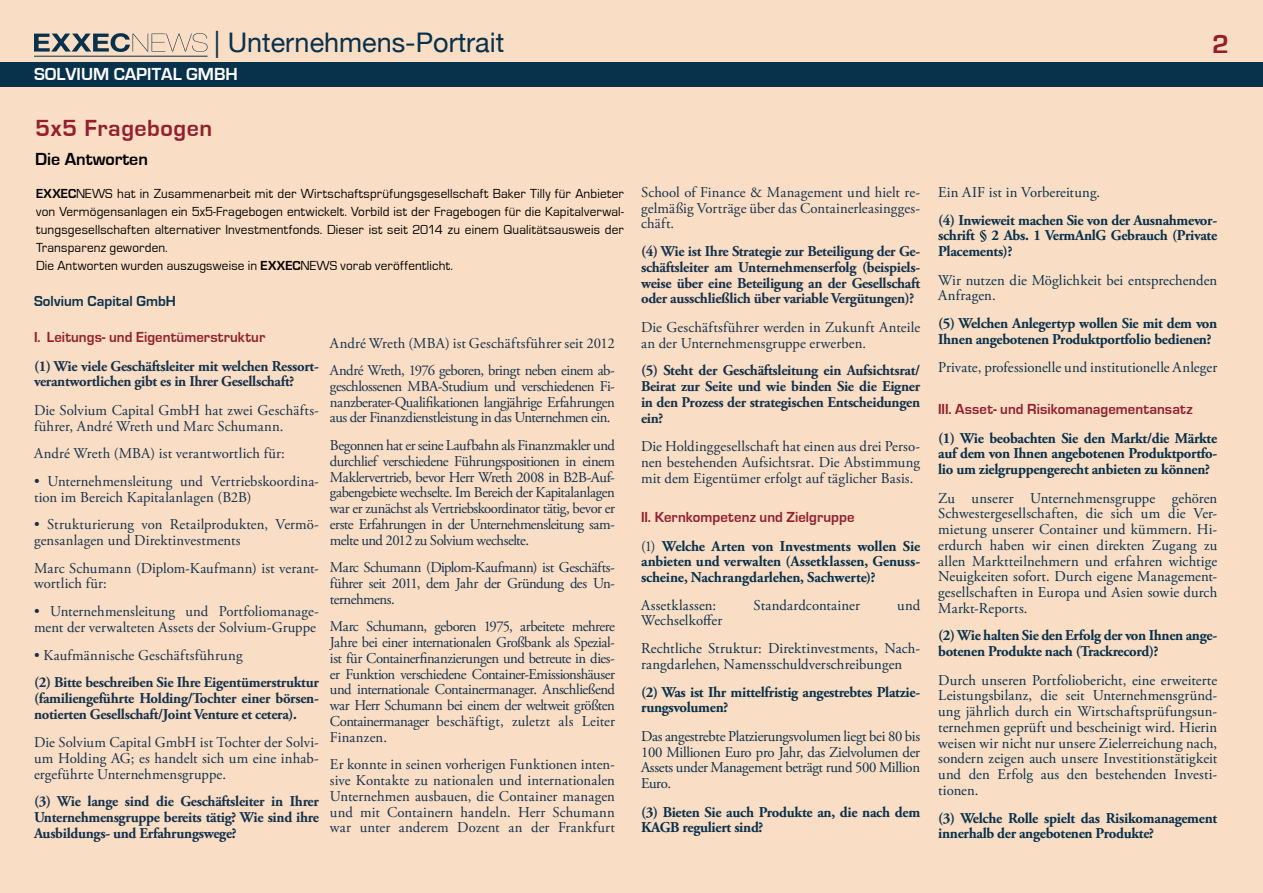
<style>
.page{position:relative;width:1263px;height:893px;background:#f9ddc4}
.page>*{position:absolute;margin:0;border:0;box-sizing:border-box;transform-origin:0 0}
.t1{font:27px "Helvetica Neue";color:#08314c}
.t2{font:700 27px "Eurostile";color:#931f2f}
.t3{font:700 24px "Eurostile";letter-spacing:.025em;color:#931f2f}
.t4{font:700 18px "Eurostile";color:#fff}
.t5{font:700 18px "Eurostile";color:#000}
.t6{font:15px/15.8px "Adobe Garamond Pro";color:#14314c;text-align:justify}
.t7{font:15px/15.8px "Adobe Garamond Pro";color:#08314c;text-align:justify}
.t8{font:700 15px/15.8px "Adobe Garamond Pro";letter-spacing:-.02em;color:#08314c}
.t9{font:700 15px/15.8px "Adobe Garamond Pro";letter-spacing:-.02em;color:#14314c;text-align:justify}
.t10{font:700 15px "Eurostile";letter-spacing:.005em;color:#931f2f}
.t11{font:700 15px "Eurostile";letter-spacing:.005em;color:#08314c}
.t12{font:13.5px/18px "Eurostile";letter-spacing:.01em;color:#000}
.s1{font-size:27.15px}
.s2{font-weight:700}
.s3{font-weight:400}
</style>
<div class="page">
<div style="left:0;top:62px;width:1263px;height:24px;background:#08314c"></div>
<svg style="left:34px;top:33px;width:173px;height:19px"></svg>
<hr style="left:34px;top:56px;width:173px;height:1px;background:#08314c">
<h1 class="t1" style="left:214px;top:26px;width:292px"><span class="s1">|</span> Unternehmens-Portrait</h1>
<h1 class="t2" style="left:1212px;top:29px;width:18px">2</h1>
<p class="t4" style="left:34px;top:64px;width:205px">SOLVIUM CAPITAL GMBH</p>
<h2 class="t3" style="left:35px;top:115px;width:179px">5x5 Fragebogen</h2>
<p class="t5" style="left:35px;top:149px;width:114px">Die Antworten</p>
<p class="t12" style="left:36px;top:185px;width:589px"><span class="s2">EXXEC</span>NEWS hat in Zusammenarbeit mit der Wirtschaftsprüfungsgesellschaft Baker Tilly für Anbieter von Vermögensanlagen ein 5x5-Fragebogen entwickelt. Vorbild ist der Fragebogen für die Kapitalverwal&shy;tungsgesellschaften alternativer Investmentfonds. Dieser ist seit 2014 zu einem Qualitätsausweis der Transparenz geworden.<br>Die Antworten wurden auszugsweise in <span class="s2">EXXEC</span>NEWS vorab veröffentlicht.</p>
<p class="t11" style="left:34px;top:293px;width:143px">Solvium Capital GmbH</p>
<p class="t10" style="left:34px;top:329px;width:233px">I. Leitungs- und Eigentümerstruktur</p>
<p class="t9" style="left:34px;top:358px;width:286px">(1) Wie viele Geschäftsleiter mit welchen Ressort&shy;verantwortlichen gibt es in Ihrer Gesellschaft?</p>
<p class="t6" style="left:34px;top:403px;width:286px">Die Solvium Capital GmbH hat zwei Geschäfts&shy;führer, André Wreth und Marc Schumann.</p>
<p class="t6" style="left:34px;top:446px;width:252px">André Wreth (MBA) ist verantwortlich für:</p>
<p class="t6" style="left:34px;top:474px;width:286px">• Unternehmensleitung und Vertriebskoordina&shy;tion im Bereich Kapitalanlagen (B2B)</p>
<p class="t6" style="left:34px;top:517px;width:286px">• Strukturierung von Retailprodukten, Vermö&shy;gensanlagen und Direktinvestments</p>
<p class="t6" style="left:34px;top:561px;width:286px">Marc Schumann (Diplom-Kaufmann) ist verant&shy;wortlich für:</p>
<p class="t6" style="left:34px;top:604px;width:286px">• Unternehmensleitung und Portfoliomanage&shy;ment der verwalteten Assets der Solvium-Gruppe</p>
<p class="t6" style="left:34px;top:647px;width:210px">• Kaufmännische Geschäftsführung</p>
<p class="t9" style="left:34px;top:675px;width:286px">(2) Bitte beschreiben Sie Ihre Eigentümerstruktur (familiengeführte Holding/Tochter einer börsen&shy;notierten Gesellschaft/Joint Venture et cetera).</p>
<p class="t6" style="left:34px;top:735px;width:286px">Die Solvium Capital GmbH ist Tochter der Solvi&shy;um Holding AG; es handelt sich um eine inhab&shy;ergeführte Unternehmensgruppe.</p>
<p class="t9" style="left:34px;top:794px;width:286px">(3) Wie lange sind die Geschäftsleiter in Ihrer Unternehmensgruppe bereits tätig? Wie sind ihre Ausbildungs- und Erfahrungswege?</p>
<p class="t6" style="left:330px;top:329px;width:286px;line-height:27.6px">André Wreth (MBA) ist Geschäftsführer seit 2012<br>André Wreth, 1976 geboren, bringt neben einem ab-</p>
<p class="t6" style="left:330px;top:379px;width:286px">geschlossenen MBA-Studium und verschiedenen Fi&shy;nanzberater-Qualifikationen langjährige Erfahrungen aus der Finanzdienstleistung in das Unternehmen ein.</p>
<p class="t6" style="left:330px;top:438px;width:286px">Begonnen hat er seine Laufbahn als Finanzmakler und durchlief verschiedene Führungspositionen in einem Maklervertrieb, bevor Herr Wreth 2008 in B2B-Auf&shy;gabengebiete wechselte. Im Bereich der Kapitalanlagen war er zunächst als Vertriebskoordinator tätig, bevor er erste Erfahrungen in der Unternehmensleitung sam&shy;melte und 2012 zu Solvium wechselte.</p>
<p class="t6" style="left:330px;top:560px;width:286px">Marc Schumann (Diplom-Kaufmann) ist Geschäfts&shy;führer seit 2011, dem Jahr der Gründung des Un&shy;ternehmens.</p>
<p class="t6" style="left:330px;top:619px;width:286px">Marc Schumann, geboren 1975, arbeitete mehrere Jahre bei einer internationalen Großbank als Spezial&shy;ist für Containerfinanzierungen und betreute in dies&shy;er Funktion verschiedene Container-Emissionshäuser und internationale Containermanager. Anschließend war Herr Schumann bei einem der weltweit größten Containermanager beschäftigt, zuletzt als Leiter Finanzen.</p>
<p class="t6" style="left:330px;top:757px;width:286px">Er konnte in seinen vorherigen Funktionen inten&shy;sive Kontakte zu nationalen und internationalen Unternehmen ausbauen, die Container managen und mit Containern handeln. Herr Schumann war unter anderem Dozent an der Frankfurt</p>
<p class="t6" style="left:641px;top:185px;width:281px">School of Finance &amp; Management und hielt re&shy;gelmäßig Vorträge über das Containerleasingges&shy;chäft.</p>
<p class="t9" style="left:641px;top:244px;width:281px">(4) Wie ist Ihre Strategie zur Beteiligung der Ge&shy;schäftsleiter am Unternehmenserfolg (beispiels&shy;weise über eine Beteiligung an der Gesellschaft oder ausschließlich über variable Vergütungen)?</p>
<p class="t6" style="left:641px;top:320px;width:281px">Die Geschäftsführer werden in Zukunft Anteile an der Unternehmensgruppe erwerben.</p>
<p class="t9" style="left:641px;top:363px;width:281px">(5) Steht der Geschäftsleitung ein Aufsichtsrat/ Beirat zur Seite und wie binden Sie die Eigner in den Prozess der strategischen Entscheidungen ein?</p>
<p class="t6" style="left:641px;top:439px;width:281px">Die Holdinggesellschaft hat einen aus drei Perso&shy;nen bestehenden Aufsichtsrat. Die Abstimmung mit dem Eigentümer erfolgt auf täglicher Basis.</p>
<p class="t10" style="left:641px;top:509px;width:215px">II. Kernkompetenz und Zielgruppe</p>
<p class="t8" style="left:641px;top:538px;width:281px;text-align:justify"><span class="s3">(1)</span> Welche Arten von Investments wollen Sie anbieten und verwalten (Assetklassen, Genuss&shy;scheine, Nachrangdarlehen, Sachwerte)?</p>
<p class="t7" style="left:641px;top:598px;width:77px">Assetklassen:</p>
<p class="t7" style="left:754px;top:598px;width:108px">Standardcontainer</p>
<p class="t7" style="left:897px;top:598px;width:24px">und</p>
<p class="t7" style="left:641px;top:607px;width:281px;line-height:27.6px">Wechselkoffer<br>Rechtliche Struktur: Direktinvestments, Nach-</p>
<p class="t7" style="left:641px;top:657px;width:263px">rangdarlehen, Namensschuldverschreibungen</p>
<p class="t8" style="left:641px;top:684px;width:281px">(2) Was ist Ihr mittelfristig angestrebtes Platzie&shy;rungsvolumen?</p>
<p class="t7" style="left:641px;top:729px;width:281px">Das angestrebte Platzierungsvolumen liegt bei 80 bis 100 Millionen Euro pro Jahr, das Zielvolumen der Assets under Management beträgt rund 500 Million Euro.</p>
<p class="t8" style="left:641px;top:804px;width:281px">(3) Bieten Sie auch Produkte an, die nach dem<br>KAGB reguliert sind?</p>
<p class="t7" style="left:938px;top:185px;width:164px">Ein AIF ist in Vorbereitung.</p>
<p class="t8" style="left:938px;top:212px;width:281px;text-align:justify">(4) Inwieweit machen Sie von der Ausnahmevor&shy;schrift § 2 Abs. 1 VermAnlG Gebrauch (Private Placements)?</p>
<p class="t7" style="left:938px;top:272px;width:281px">Wir nutzen die Möglichkeit bei entsprechenden<br>Anfragen.</p>
<p class="t8" style="left:938px;top:316px;width:281px">(5) Welchen Anlegertyp wollen Sie mit dem von<br>Ihnen angebotenen Produktportfolio bedienen?</p>
<p class="t7" style="left:938px;top:360px;width:281px">Private, professionelle und institutionelle Anleger</p>
<p class="t10" style="left:938px;top:401px;width:256px">III. Asset- und Risikomanagementansatz</p>
<p class="t8" style="left:938px;top:430px;width:281px;text-align:justify">(1) Wie beobachten Sie den Markt/die Märkte auf dem von Ihnen angebotenen Produktportfo&shy;lio um zielgruppengerecht anbieten zu können?</p>
<p class="t7" style="left:938px;top:490px;width:281px">Zu unserer Unternehmensgruppe gehören Schwestergesellschaften, die sich um die Ver&shy;mietung unserer Container und kümmern. Hi&shy;erdurch haben wir einen direkten Zugang zu allen Marktteilnehmern und erfahren wichtige Neuigkeiten sofort. Durch eigene Management&shy;gesellschaften in Europa und Asien sowie durch Markt-Reports.</p>
<p class="t8" style="left:938px;top:628px;width:281px">(2) Wie halten Sie den Erfolg der von Ihnen ange&shy;botenen Produkte nach (Trackrecord)?</p>
<p class="t7" style="left:938px;top:673px;width:281px">Durch unseren Portfoliobericht, eine erweiterte Leistungsbilanz, die seit Unternehmensgründ&shy;ung jährlich durch ein Wirtschaftsprüfungsun&shy;ternehmen geprüft und bescheinigt wird. Hierin weisen wir nicht nur unsere Zielerreichung nach, sondern zeigen auch unsere Investitionstätigkeit und den Erfolg aus den bestehenden Investi&shy;tionen.</p>
<p class="t8" style="left:938px;top:810px;width:281px">(3) Welche Rolle spielt das Risikomanagement innerhalb der angebotenen Produkte?</p>
</div>
